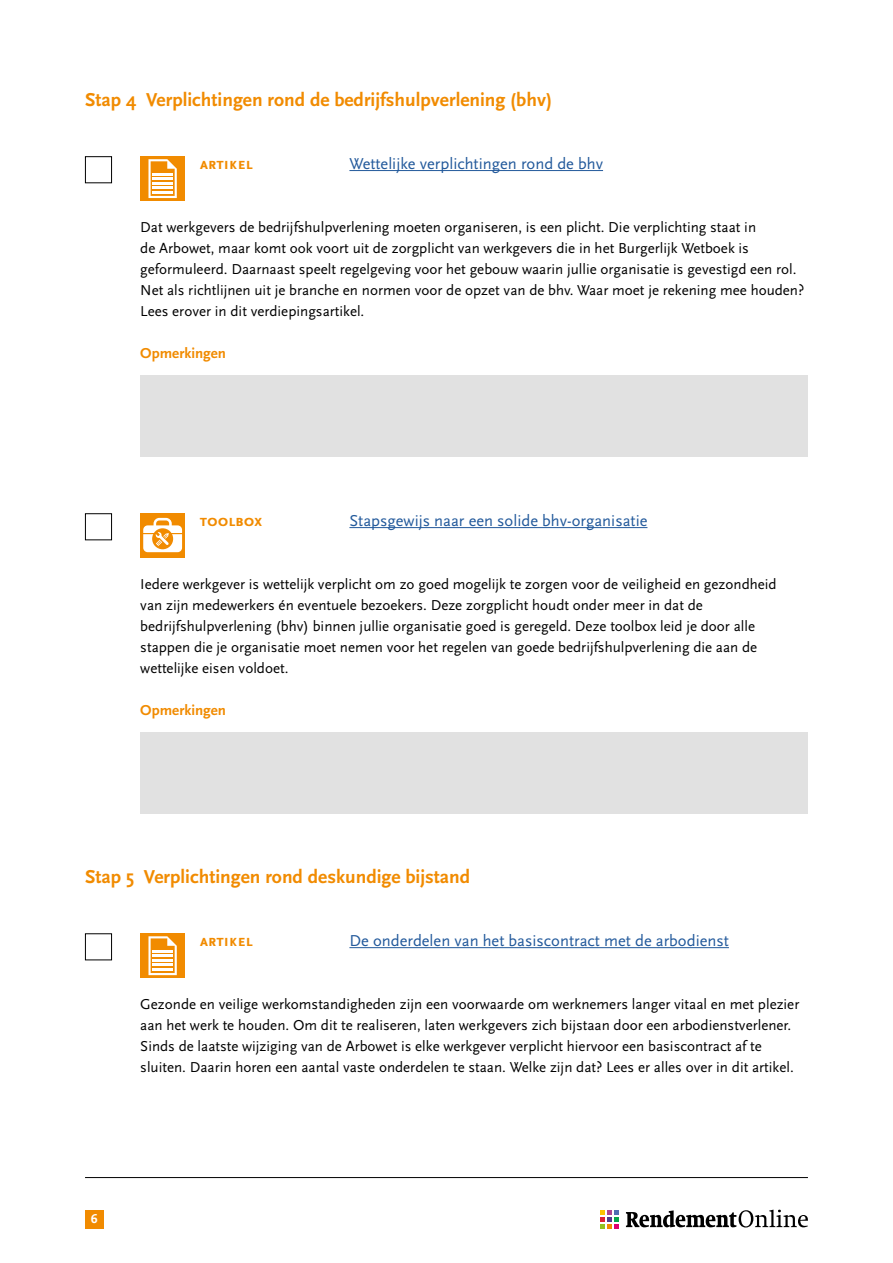
<style>
.page{position:relative;width:893px;height:1263px;background:#fff}
.page>*{position:absolute;margin:0;border:0;box-sizing:border-box;transform-origin:0 0}
.t1{font:700 19.5px "Scala Sans OT";color:#f18b00}
.t2{font:16.5px "Scala Sans OT";color:#22599b}
.t3{font:700 16.5px "Scala Sans OT";color:#f18b00}
.t4{font:15px/21px "Scala Sans OT";color:#000}
.t5{font:700 15px "Scala Sans OT";color:#f18b00}
.t6{font:700 13.5px "Scala Sans OT";color:#fff}
</style>
<div class="page">
<hr style="left:85px;top:1177px;width:723px;height:1px;background:#000">
<div style="left:85px;top:1210px;width:18px;height:18px;background:#f18b00"></div>
<svg style="left:626px;top:1209px;width:182px;height:18px"></svg>
<svg style="left:601px;top:1210px;width:18px;height:19px"></svg>
<hr style="left:349px;top:170px;width:254px;height:1px;background:#22599b">
<hr style="left:349px;top:527px;width:298px;height:1px;background:#22599b">
<hr style="left:349px;top:947px;width:380px;height:1px;background:#22599b">
<div style="left:140px;top:375px;width:668px;height:81px;background:#e1e1e1"></div>
<div style="left:140px;top:732px;width:668px;height:81px;background:#e1e1e1"></div>
<div style="left:85px;top:156px;width:27px;height:27px;border:1px solid #000"></div>
<div style="left:140px;top:156px;width:45px;height:45px;background:#f18b00"></div>
<svg style="left:148px;top:159px;width:29px;height:39px"></svg>
<hr style="left:153px;top:187px;width:20px;height:2px;background:#fff">
<hr style="left:153px;top:178px;width:20px;height:2px;background:#fff">
<hr style="left:153px;top:182px;width:20px;height:2px;background:#fff">
<hr style="left:153px;top:173px;width:20px;height:2px;background:#fff">
<hr style="left:153px;top:191px;width:20px;height:3px;background:#fff">
<div style="left:85px;top:513px;width:27px;height:27px;border:1px solid #000"></div>
<div style="left:140px;top:513px;width:45px;height:45px;background:#f18b00"></div>
<svg style="left:143px;top:518px;width:39px;height:34px"></svg>
<div style="left:85px;top:933px;width:27px;height:27px;border:1px solid #000"></div>
<div style="left:140px;top:933px;width:45px;height:45px;background:#f18b00"></div>
<svg style="left:148px;top:936px;width:29px;height:39px"></svg>
<hr style="left:153px;top:964px;width:20px;height:2px;background:#fff">
<hr style="left:153px;top:955px;width:20px;height:2px;background:#fff">
<hr style="left:153px;top:959px;width:20px;height:2px;background:#fff">
<hr style="left:153px;top:950px;width:20px;height:2px;background:#fff">
<hr style="left:153px;top:968px;width:20px;height:3px;background:#fff">
<h1 class="t1" style="left:85px;top:89px;width:469px">Stap 4 Verplichtingen rond de bedrijfshulpverlening (bhv)</h1>
<p class="t3" style="left:200px;top:154px;width:55px">ARTIKEL</p>
<p class="t2" style="left:349px;top:155px;width:255px">Wettelijke verplichtingen rond de bhv</p>
<p class="t4" style="left:140px;top:217px;width:666px">Dat werkgevers de bedrijfshulpverlening moeten organiseren, is een plicht. Die verplichting staat in<br>de Arbowet, maar komt ook voort uit de zorgplicht van werkgevers die in het Burgerlijk Wetboek is geformuleerd. Daarnaast speelt regelgeving voor het gebouw waarin jullie organisatie is gevestigd een rol.<br>Net als richtlijnen uit je branche en normen voor de opzet van de bhv. Waar moet je rekening mee houden?<br>Lees erover in dit verdiepingsartikel.</p>
<p class="t5" style="left:140px;top:345px;width:87px">Opmerkingen</p>
<p class="t3" style="left:200px;top:511px;width:64px">toolbox</p>
<p class="t2" style="left:349px;top:512px;width:300px">Stapsgewijs naar een solide bhv-organisatie</p>
<p class="t4" style="left:140px;top:574px;width:638px">Iedere werkgever is wettelijk verplicht om zo goed mogelijk te zorgen voor de veiligheid en gezondheid van zijn medewerkers én eventuele bezoekers. Deze zorgplicht houdt onder meer in dat de bedrijfshulpverlening (bhv) binnen jullie organisatie goed is geregeld. Deze toolbox leid je door alle stappen die je organisatie moet nemen voor het regelen van goede bedrijfshulpverlening die aan de wettelijke eisen voldoet.</p>
<p class="t5" style="left:140px;top:702px;width:87px">Opmerkingen</p>
<h1 class="t1" style="left:85px;top:866px;width:387px">Stap 5 Verplichtingen rond deskundige bijstand</h1>
<p class="t3" style="left:200px;top:931px;width:55px">ARTIKEL</p>
<p class="t2" style="left:349px;top:932px;width:381px">De onderdelen van het basiscontract met de arbodienst</p>
<p class="t4" style="left:140px;top:994px;width:661px">Gezonde en veilige werkomstandigheden zijn een voorwaarde om werknemers langer vitaal en met plezier aan het werk te houden. Om dit te realiseren, laten werkgevers zich bijstaan door een arbodienstverlener.<br>Sinds de laatste wijziging van de Arbowet is elke werkgever verplicht hiervoor een basiscontract af te sluiten. Daarin horen een aantal vaste onderdelen te staan. Welke zijn dat? Lees er alles over in dit artikel.</p>
<p class="t6" style="left:91px;top:1211px;width:8px">6</p>
</div>
